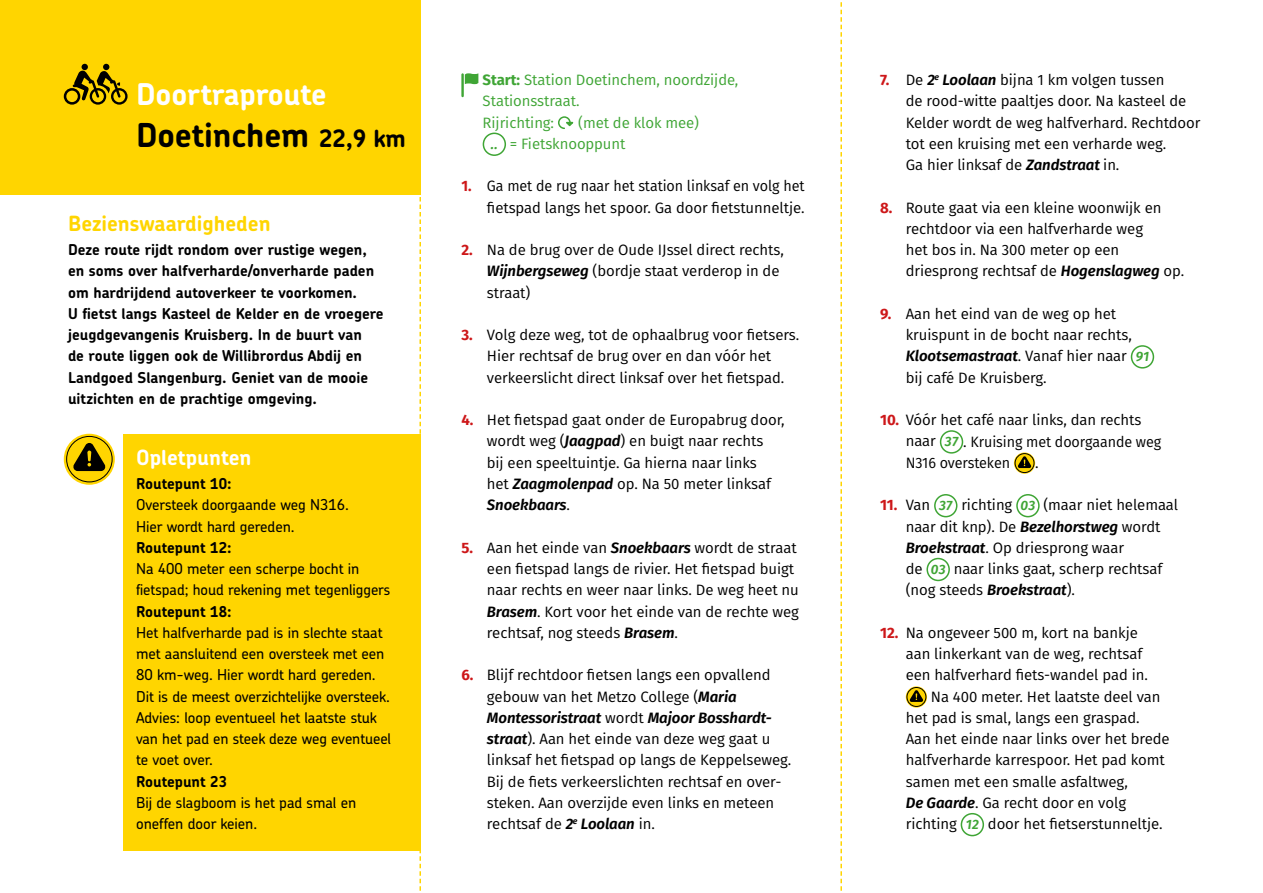
<style>
.page{position:relative;width:1263px;height:893px;background:#fff}
.page>*{position:absolute;margin:0;border:0;box-sizing:border-box;transform-origin:0 0}
.t1{font:700 33px "Chevin Pro";letter-spacing:-.005em;color:#000}
.t2{font:700 30px "Chevin Pro";letter-spacing:-.005em;color:#fff}
.t3{font:700 21px "Chevin Pro";color:#ffd500}
.t4{font:700 21px "Chevin Pro";color:#fff}
.t5{font:15px/21.3px "Fira Sans";letter-spacing:-.005em;color:#000}
.t6{font:500 15px/21.3px "Chevin Pro";letter-spacing:-.005em;color:#000}
.t7{font:700 15px/21.3px "Chevin Pro";color:#000}
.t8{font:15px/21.3px "Fira Sans";letter-spacing:-.005em;color:#3fa535}
.t9{font:15px/21.3px "Fira Sans";letter-spacing:-.005em;color:#000;text-align:right;scale:.96 1}
.s1{font-weight:700}
.s2{font-weight:600;font-style:italic;font-size:13.5px}
.s3{font-weight:700;color:#cd1719}
.s4{font-weight:600;font-style:italic}
.s5{font-size:24px}
.s6{font-weight:600;font-style:italic;font-size:13.5px;color:#3fa535}
</style>
<div class="page">
<div style="left:0;top:0;width:421px;height:195px;background:#ffd500"></div>
<svg style="left:64px;top:64px;width:64px;height:41px"></svg>
<div style="left:81px;top:64px;width:7px;height:6px;background:#000;border-radius:50%"></div>
<svg style="left:419px;top:197px;width:2px;height:694px"></svg>
<svg style="left:840px;top:2px;width:2px;height:889px"></svg>
<svg style="left:558px;top:116px;width:16px;height:13px"></svg>
<div style="left:483px;top:133px;width:23px;height:23px;border:2px solid #3fa535;border-radius:50%"></div>
<hr style="left:461px;top:73px;width:3px;height:24px;background:#3fa535">
<svg style="left:465px;top:73px;width:13px;height:11px"></svg>
<div style="left:1131px;top:345px;width:23px;height:24px;border:2px solid #3fa535;border-radius:50%"></div>
<div style="left:940px;top:430px;width:23px;height:24px;border:2px solid #3fa535;border-radius:50%"></div>
<svg style="left:1014px;top:452px;width:21px;height:22px"></svg>
<div style="left:1015px;top:453px;width:19px;height:20px;border:1px solid #000;border-radius:50%"></div>
<svg style="left:1018px;top:456px;width:13px;height:12px"></svg>
<div style="left:934px;top:494px;width:23px;height:23px;border:2px solid #3fa535;border-radius:50%"></div>
<div style="left:1016px;top:494px;width:24px;height:23px;border:2px solid #3fa535;border-radius:50%"></div>
<div style="left:926px;top:558px;width:24px;height:23px;border:2px solid #3fa535;border-radius:50%"></div>
<svg style="left:906px;top:686px;width:21px;height:22px"></svg>
<div style="left:907px;top:687px;width:19px;height:20px;border:1px solid #000;border-radius:50%"></div>
<svg style="left:910px;top:690px;width:13px;height:12px"></svg>
<div style="left:961px;top:813px;width:23px;height:23px;border:2px solid #3fa535;border-radius:50%"></div>
<div style="left:123px;top:434px;width:298px;height:416px;background:#ffd500"></div>
<svg style="left:64px;top:434px;width:51px;height:51px"></svg>
<div style="left:66px;top:436px;width:46px;height:46px;border:1px solid #000;border-radius:50%"></div>
<svg style="left:73px;top:443px;width:32px;height:28px"></svg>
<h2 class="t2" style="left:136px;top:74px;width:192px">Doortraproute</h2>
<p class="t8" style="left:483px;top:69px;width:257px"><span class="s1">Start:</span> Station Doetinchem, noordzijde,<br>Stationsstraat.<br>Rijrichting:</p>
<p class="t8" style="left:491px;top:111px;width:210px;text-indent:87px">(met de klok mee) <span class="s2">..</span> = Fietsknooppunt</p>
<p class="t9" style="left:461px;top:175px;width:359px"><span class="s3">1.</span> Ga met de rug naar het station linksaf en volg het fietspad langs het spoor. Ga door fietstunneltje.</p>
<p class="t5" style="left:487px;top:239px;width:298px;text-indent:-26px"><span class="s3">2.</span> Na de brug over de Oude IJssel direct rechts,<br><span class="s4">Wijnbergseweg</span> (bordje staat verderop in de straat)</p>
<p class="t5" style="left:487px;top:324px;width:314px;text-indent:-26px"><span class="s3">3.</span> Volg deze weg, tot de ophaalbrug voor fietsers.<br>Hier rechtsaf de brug over en dan vóór het verkeerslicht direct linksaf over het fietspad.</p>
<p class="t5" style="left:487px;top:409px;width:299px;text-indent:-26px"><span class="s3">4.</span> Het fietspad gaat onder de Europabrug door, wordt weg (<span class="s4">Jaagpad</span>) en buigt naar rechts<br>bij een speeltuintje. Ga hierna naar links<br>het <span class="s4">Zaagmolenpad</span> op. Na 50 meter linksaf <span class="s4">Snoekbaars</span>.</p>
<p class="t5" style="left:487px;top:537px;width:313px;text-indent:-26px"><span class="s3">5.</span> Aan het einde van <span class="s4">Snoekbaars</span> wordt de straat een fietspad langs de rivier. Het fietspad buigt naar rechts en weer naar links. De weg heet nu <span class="s4">Brasem</span>. Kort voor het einde van de rechte weg rechtsaf, nog steeds <span class="s4">Brasem</span>.</p>
<p class="t5" style="left:487px;top:664px;width:306px;text-indent:-26px"><span class="s3">6.</span> Blijf rechtdoor fietsen langs een opvallend gebouw van het Metzo College (<span class="s4">Maria Montessoristraat</span> wordt <span class="s4">Majoor Bosshardt&shy;straat</span>). Aan het einde van deze weg gaat u linksaf het fietspad op langs de Keppelseweg.<br>Bij de fiets verkeerslichten rechtsaf en over&shy;steken. Aan overzijde even links en meteen rechtsaf de <span class="s4">2</span><sup>e</sup> <span class="s4">Loolaan</span> in.</p>
<h1 class="t1" style="left:136px;top:114px;width:271px">Doetinchem <span class="s5">22,9 km</span></h1>
<h3 class="t3" style="left:68px;top:209px;width:204px">Bezienswaardigheden</h3>
<p class="t7" style="left:68px;top:239px;width:317px">Deze route rijdt rondom over rustige wegen, en soms over halfverharde/onverharde paden om hardrijdend autoverkeer te voorkomen.<br>U fietst langs Kasteel de Kelder en de vroegere jeugdgevangenis Kruisberg. In de buurt van<br>de route liggen ook de Willibrordus Abdij en Landgoed Slangenburg. Geniet van de mooie uitzichten en de prachtige omgeving.</p>
<h3 class="t4" style="left:136px;top:443px;width:117px">Opletpunten</h3>
<p class="t7" style="left:136px;top:473px;width:97px">Routepunt 10:</p>
<p class="t6" style="left:136px;top:494px;width:214px">Oversteek doorgaande weg N316.<br>Hier wordt hard gereden.</p>
<p class="t7" style="left:136px;top:537px;width:97px">Routepunt 12:</p>
<p class="t6" style="left:136px;top:558px;width:256px">Na 400 meter een scherpe bocht in fietspad; houd rekening met tegenliggers</p>
<p class="t7" style="left:136px;top:600px;width:97px">Routepunt 18:</p>
<p class="t6" style="left:136px;top:621px;width:257px">Het halfverharde pad is in slechte staat met aansluitend een oversteek met een 80 km-weg. Hier wordt hard gereden.<br>Dit is de meest overzichtelijke oversteek.<br>Advies: loop eventueel het laatste stuk van het pad en steek deze weg eventueel te voet over.</p>
<p class="t7" style="left:136px;top:770px;width:92px">Routepunt 23</p>
<p class="t6" style="left:136px;top:791px;width:222px">Bij de slagboom is het pad smal en oneffen door keien.</p>
<p class="t5" style="left:906px;top:69px;width:296px;text-indent:-26px"><span class="s3">7.</span> De <span class="s4">2</span><sup>e</sup> <span class="s4">Loolaan</span> bijna 1 km volgen tussen<br>de rood-witte paaltjes door. Na kasteel de Kelder wordt de weg halfverhard. Rechtdoor tot een kruising met een verharde weg.<br>Ga hier linksaf de <span class="s4">Zandstraat</span> in.</p>
<p class="t5" style="left:906px;top:196px;width:280px;text-indent:-26px"><span class="s3">8.</span> Route gaat via een kleine woonwijk en rechtdoor via een halfverharde weg<br>het bos in. Na 300 meter op een driesprong rechtsaf de <span class="s4">Hogenslagweg</span> op.</p>
<p class="t5" style="left:906px;top:303px;width:245px;text-indent:-25px"><span class="s3">9.</span> Aan het eind van de weg op het kruispunt in de bocht naar rechts,<br><span class="s4">Klootsemastraat</span>. Vanaf hier naar <span class="s6">91 </span>bij café De Kruisberg.</p>
<p class="t5" style="left:906px;top:409px;width:257px;text-indent:-26px"><span class="s3">10.</span> Vóór het café naar links, dan rechts naar <span class="s6">37</span> . Kruising met doorgaande weg<br>N316 oversteken</p>
<p class="t5" style="left:1035px;top:451px;width:5px">.</p>
<p class="t5" style="left:906px;top:494px;width:274px;text-indent:-26px"><span class="s3">11.</span> Van <span class="s6">37</span> richting <span class="s6">03</span> (maar niet helemaal naar dit knp). De <span class="s4">Bezelhorstweg</span> wordt <span class="s4">Broekstraat</span>. Op driesprong waar<br>de <span class="s6">03</span> naar links gaat, scherp rechtsaf (nog steeds <span class="s4">Broekstraat</span>).</p>
<p class="t5" style="left:880px;top:622px;width:259px"><span class="s3">12.</span> Na ongeveer 500 m, kort na bankje</p>
<p class="t5" style="left:906px;top:643px;width:238px">aan linkerkant van de weg, rechtsaf</p>
<p class="t5" style="left:906px;top:664px;width:244px">een halfverhard fiets-wandel pad in.</p>
<p class="t5" style="left:931px;top:685px;width:231px">Na 400 meter. Het laatste deel van</p>
<p class="t5" style="left:906px;top:707px;width:235px">het pad is smal, langs een graspad.</p>
<p class="t5" style="left:906px;top:728px;width:265px">Aan het einde naar links over het brede</p>
<p class="t5" style="left:906px;top:749px;width:261px">halfverharde karrespoor. Het pad komt</p>
<p class="t5" style="left:906px;top:770px;width:224px">samen met een smalle asfaltweg,</p>
<p class="t5" style="left:906px;top:792px;width:222px"><span class="s4">De Gaarde</span>. Ga recht door en volg</p>
<p class="t5" style="left:906px;top:813px;width:258px">richting <span class="s6">12</span> door het fietserstunneltje.</p>
</div>
